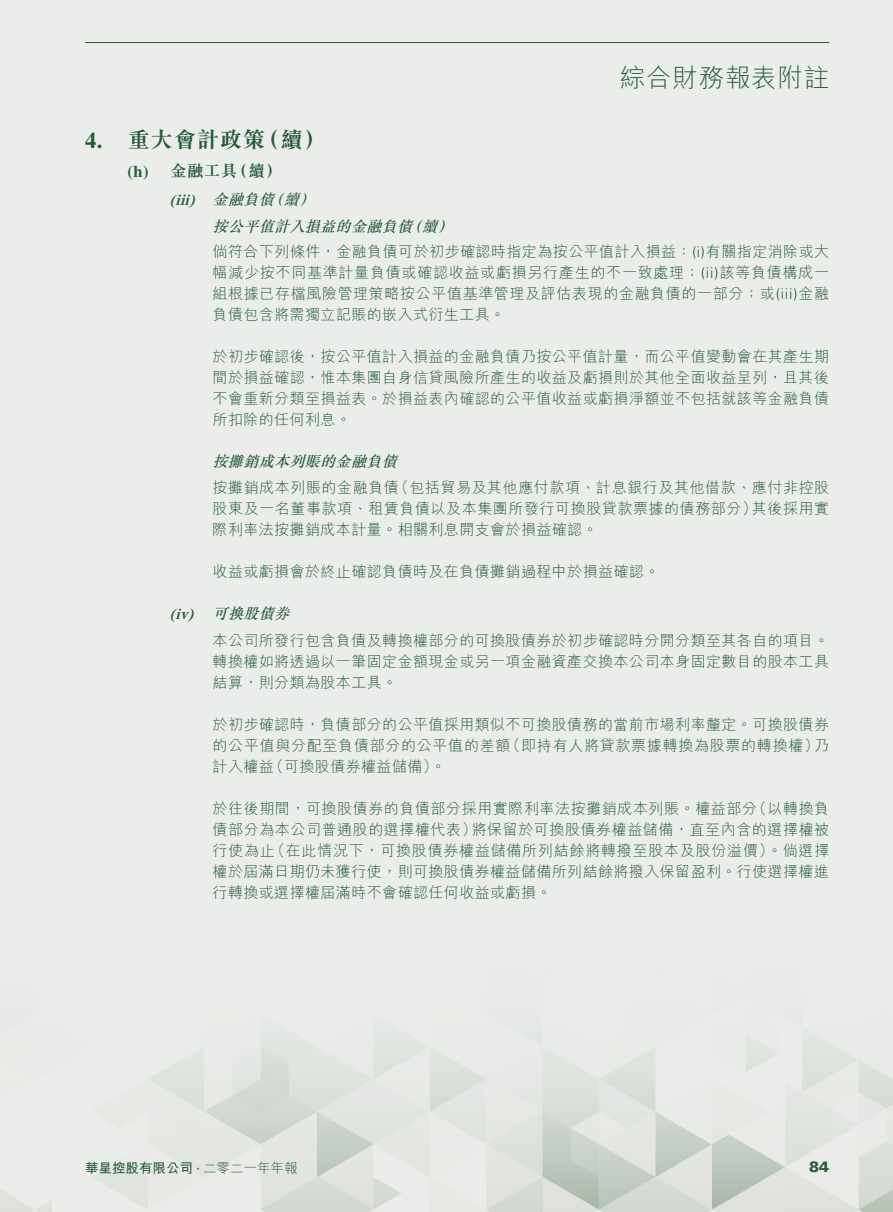
<style>
.page{position:relative;width:893px;height:1212px;background:#ebedea}
.page>*{position:absolute;margin:0;border:0;box-sizing:border-box;transform-origin:0 0}
.t1{font:300 25.5px "M Hei HK";letter-spacing:.03em;color:#275c39}
.t2{font:700 22.5px "M Sung HK";letter-spacing:.025em;color:#275c39}
.t3{font:700 22.5px "Times LT Std";color:#275c39}
.t4{font:700 16.5px "M Sung HK";color:#275c39}
.t5{font:700 16.5px "Times LT Std";color:#275c39}
.t6{font:300 15px/21px "M Hei HK";letter-spacing:.03em;color:#275c39;text-align:justify}
.t7{font:300 15px/21px "M Hei HK";letter-spacing:.05em;color:#275c39}
.t8{font:italic 500 15px "M Sung HK";color:#275c39}
.t9{font:italic 600 15px "Times LT Std";color:#275c39}
.t10{font:900 15px "Univers LT Std";color:#275c39}
.t11{font:700 13.5px "M Hei HK";color:#275c39}
.t12{font:300 13.5px "M Hei HK";color:#275c39}
.t13{font:700 12px "Univers LT Std";color:#275c39}
.s1{font-family:"Univers LT Std"}
</style>
<div class="page">
<img style="left:0;top:1046px;width:893px;height:166px">
<hr style="left:85px;top:42px;width:744px;height:1px;background:#275c39">
<h2 class="t3" style="left:85px;top:127px;width:19px">4.</h2>
<h2 class="t2" style="left:128px;top:124px;width:139px">重大會計政策</h2>
<h2 class="t2" style="left:258px;top:124px;width:70px">（續(</h2>
<p class="t5" style="left:128px;top:162px;width:22px">h( )</p>
<p class="t4" style="left:170px;top:160px;width:69px">金融工具</p>
<p class="t4" style="left:232px;top:160px;width:52px">（續(</p>
<p class="t9" style="left:170px;top:191px;width:11px">(</p>
<p class="t9" style="left:175px;top:191px;width:19px">iii</p>
<p class="t9" style="left:189px;top:191px;width:11px">)</p>
<p class="t8" style="left:213px;top:189px;width:93px">金融負債續</p>
<p class="t8" style="left:268px;top:189px;width:22px">（</p>
<p class="t8" style="left:299px;top:189px;width:22px">(</p>
<h1 class="t1" style="left:620px;top:64px;width:210px">綜合財務報表附註</h1>
<p class="t9" style="left:170px;top:605px;width:11px">(</p>
<p class="t9" style="left:175px;top:605px;width:18px">iv</p>
<p class="t9" style="left:188px;top:605px;width:11px">)</p>
<p class="t8" style="left:213px;top:216px;width:231px">按公平值計入損益的金融負債續</p>
<p class="t8" style="left:407px;top:216px;width:22px">（</p>
<p class="t6" style="left:213px;top:241px;width:618px">倘符合下列條件，金融負債可於初步確認時指定為按公平值計入損益： <span class="s1">)i(</span> 有關指定消除或大幅減少按不同基準計量負債或確認收益或虧損另行產生的不一致處理；<span class="s1">( )i i</span> 該等負債構成一組根據已存檔風險管理策略按公平值基準管理及評估表現的金融負債的一部分；或<span class="s1">(iii)</span>金融負債包含將需獨立記賬的嵌入式衍生工具。</p>
<p class="t6" style="left:213px;top:346px;width:618px">於初步確認後，按公平值計入損益的金融負債乃按公平值計量，而公平值變動會在其產生期間於損益確認，惟本集團自身信貸風險所產生的收益及虧損則於其他全面收益呈列，且其後不會重新分類至損益表。於損益表內確認的公平值收益或虧損淨額並不包括就該等金融負債所扣除的任何利息。</p>
<p class="t8" style="left:213px;top:451px;width:191px">按攤銷成本列賬的金融負債</p>
<p class="t6" style="left:394px;top:476px;width:437px">（包括貿易及其他應付款項、計息銀行及其他借款、應付非控股</p>
<p class="t8" style="left:438px;top:216px;width:22px">(</p>
<p class="t6" style="left:213px;top:476px;width:188px">按攤銷成本列賬的金融負債</p>
<p class="t6" style="left:213px;top:497px;width:546px">股東及一名董事款項、租賃負債以及本集團所發行可換股貸款票據的債務部分）際利率法按攤銷成本計量。相關利息開支會於損益確認。</p>
<p class="t6" style="left:213px;top:560px;width:448px">收益或虧損會於終止確認負債時及在負債攤銷過程中於損益確認。</p>
<p class="t8" style="left:213px;top:603px;width:83px">可換股債券</p>
<p class="t6" style="left:752px;top:497px;width:79px">其後採用實</p>
<p class="t6" style="left:213px;top:630px;width:618px">本公司所發行包含負債及轉換權部分的可換股債券於初步確認時分開分類至其各自的項目。轉換權如將透過以一筆固定金額現金或另一項金融資產交換本公司本身固定數目的股本工具結算，則分類為股本工具。</p>
<p class="t6" style="left:213px;top:714px;width:618px;text-align:right">於初步確認時，負債部分的公平值採用類似不可換股債務的當前市場利率釐定。可換股債券乃</p>
<p class="t7" style="left:506px;top:735px;width:315px">（即持有人將貸款票據轉換為股票的轉換權）</p>
<p class="t6" style="left:213px;top:735px;width:299px;text-align:center">的公平值與分配至負債部分的公平值的差額（可換股債券權益儲備。(</p>
<p class="t6" style="left:213px;top:756px;width:63px">計入權益</p>
<p class="t6" style="left:752px;top:798px;width:79px">（以轉換負</p>
<p class="t6" style="left:472px;top:798px;width:359px;text-indent:-259px">於往後期間，可換股債券的負債部分採用實際利率法按攤銷成本列賬。權益部分<br>將保留於可換股債券權益儲備，直至內含的選擇權被</p>
<p class="t7" style="left:270px;top:819px;width:561px;text-indent:-57px">債部分為本公司普通股的選擇權代表）<br>（在此情況下，可換股債券權益儲備所列結餘將轉撥至股本及股份溢價）。倘選擇</p>
<p class="t6" style="left:213px;top:840px;width:618px;text-align:left">行使為止<br>權於屆滿日期仍未獲行使，則可換股債券權益儲備所列結餘將撥入保留盈利。行使選擇權進行轉換或選擇權屆滿時不會確認任何收益或虧損。</p>
<p class="t12" style="left:203px;top:1161px;width:96px">二零二一年年報</p>
<p class="t11" style="left:85px;top:1158px;width:109px">華星控股有限公司</p>
<p class="t13" style="left:196px;top:1160px;width:5px">·</p>
<p class="t10" style="left:809px;top:1157px;width:22px">84</p>
</div>
